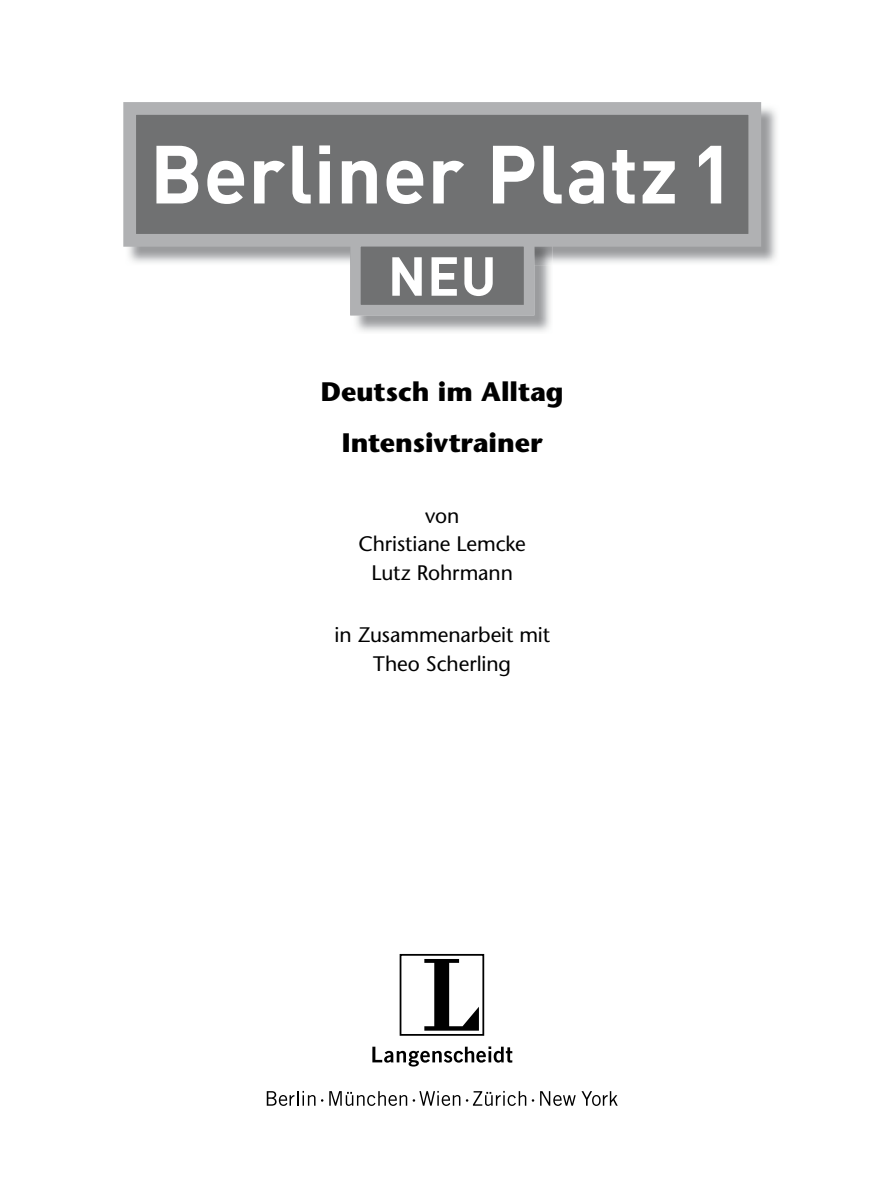
<style>
.page{position:relative;width:893px;height:1191px;background:#fff}
.page>*{position:absolute;margin:0;border:0;box-sizing:border-box;transform-origin:0 0}
.t1{font:700 81px "DIN";letter-spacing:.005em;color:#fff}
.t2{font:700 54px "DIN";color:#fff}
.t3{font:700 26.7px/51px "Stone Sans";letter-spacing:-.005em;color:#000;text-align:center}
.t4{font:21px/28.5px "Stone Sans";letter-spacing:-.005em;color:#000;text-align:center}
</style>
<div class="page">
<svg style="left:372px;top:1046px;width:140px;height:20px"></svg>
<svg style="left:267px;top:1091px;width:48px;height:15px"></svg>
<svg style="left:329px;top:1091px;width:78px;height:15px"></svg>
<svg style="left:413px;top:1091px;width:47px;height:15px"></svg>
<svg style="left:466px;top:1091px;width:60px;height:15px"></svg>
<svg style="left:540px;top:1091px;width:78px;height:15px"></svg>
<svg style="left:424px;top:959px;width:55px;height:71px"></svg>
<div style="left:400px;top:954px;width:84px;height:81px;border:2px solid #000"></div>
<img style="left:352px;top:265px;width:199px;height:67px">
<img style="left:128px;top:104px;width:649px;height:159px">
<img style="left:534px;top:247px;width:19px;height:18px">
<div style="left:130px;top:108px;width:625px;height:132px;background:#707172"></div>
<div style="left:123px;top:102px;width:638px;height:145px;border:13px solid #b0b1b3"></div>
<div style="left:355px;top:241px;width:174px;height:69px;background:#707172"></div>
<div style="left:350px;top:236px;width:184px;height:79px;border:10px solid #b0b1b3"></div>
<h1 class="t1" style="left:150px;top:121px;width:586px">Berliner Platz 1</h1>
<h2 class="t2" style="left:388px;top:241px;width:110px">NEU</h2>
<p class="t3" style="left:321px;top:366px;width:244px">Deutsch im Alltag<br>Intensivtrainer</p>
<p class="t4" style="left:359px;top:501px;width:169px">von<br>Christiane Lemcke<br>Lutz Rohrmann</p>
<p class="t4" style="left:335px;top:621px;width:217px">in Zusammenarbeit mit<br>Theo Scherling</p>
</div>
